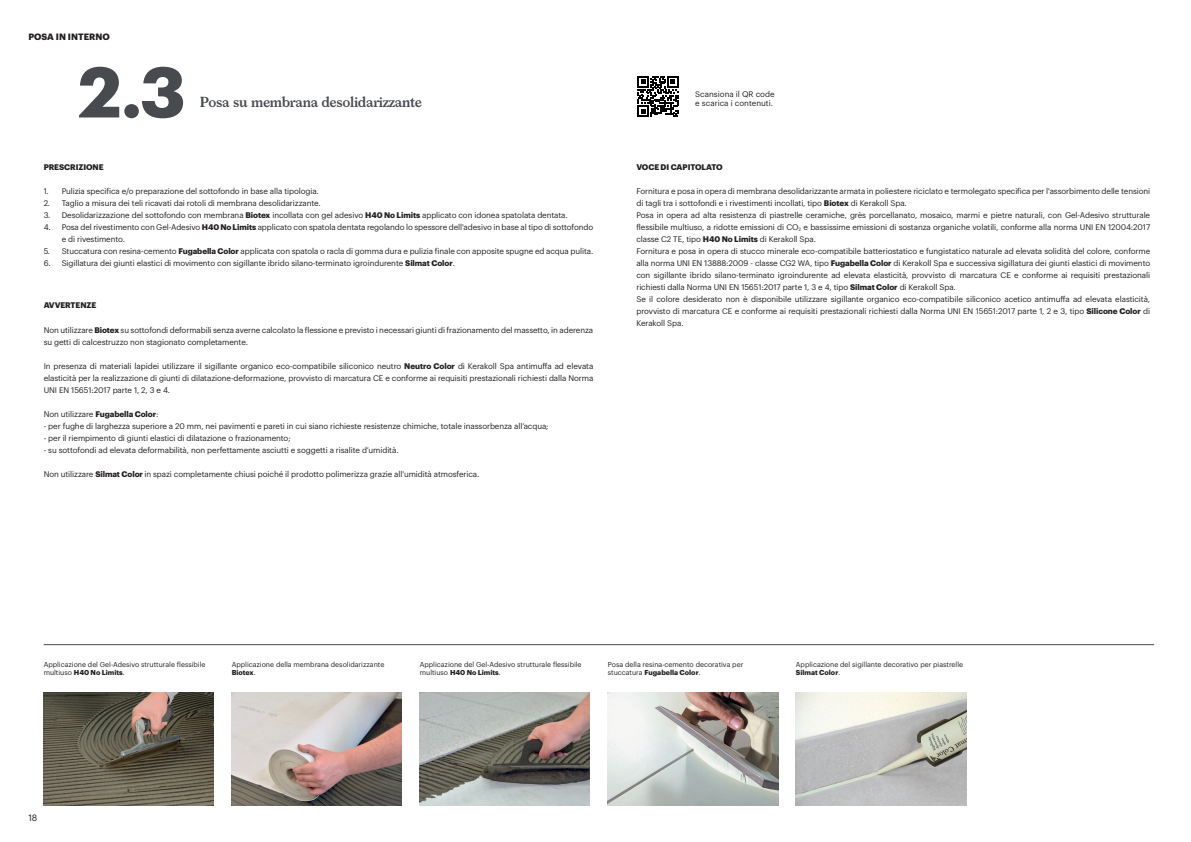
<style>
.page{position:relative;width:1191px;height:842px;background:#fff}
.page>*{position:absolute;margin:0;border:0;box-sizing:border-box;transform-origin:0 0}
.t1{font:700 70px "Graphik";color:#474a4e}
.t2{font:600 14px "Larish Neue";letter-spacing:-.03em;color:#474a4e}
.t3{font:700 9px "Graphik";letter-spacing:.005em;color:#231f20}
.t4{font:9px "Graphik";color:#231f20}
.t5{font:8px/12px "Graphik";letter-spacing:-.01em;color:#231f20}
.t6{font:700 8px "Graphik";letter-spacing:-.01em;color:#231f20}
.t7{font:7px/8.4px "Graphik";color:#231f20}
.s1{font-weight:700}
</style>
<div class="page">
<hr style="left:44px;top:644px;width:1110px;height:1px;background:#474a4e">
<img style="left:796px;top:693px;width:170px;height:113px">
<img style="left:608px;top:693px;width:170px;height:113px">
<img style="left:420px;top:693px;width:170px;height:113px">
<img style="left:232px;top:693px;width:170px;height:113px">
<img style="left:44px;top:693px;width:170px;height:113px">
<svg style="left:678px;top:76px;width:1px;height:38px"></svg>
<svg style="left:637px;top:76px;width:41px;height:41px"></svg>
<p class="t3" style="left:28px;top:30px;width:83px">POSA IN INTERNO</p>
<h1 class="t1" style="left:78px;top:38px;width:109px">2.3</h1>
<h2 class="t2" style="left:200px;top:91px;width:224px">Posa su membrana desolidarizzante</h2>
<p class="t5" style="left:695px;top:89px;width:81px;line-height:9px">Scansiona il QR code e scarica i contenuti.</p>
<p class="t6" style="left:44px;top:161px;width:61px">PRESCRIZIONE</p>
<p class="t6" style="left:636px;top:161px;width:88px">VOCE DI CAPITOLATO</p>
<p class="t5" style="left:44px;top:184px;width:277px">1. Pulizia specifica e/o preparazione del sottofondo in base alla tipologia.</p>
<p class="t5" style="left:44px;top:196px;width:279px">2. Taglio a misura dei teli ricavati dai rotoli di membrana desolidarizzante.</p>
<p class="t5" style="left:44px;top:208px;width:525px">3. Desolidarizzazione del sottofondo con membrana <span class="s1">Biotex</span> incollata con gel adesivo <span class="s1">H40 No Limits</span> applicato con idonea spatolata dentata.</p>
<p class="t5" style="left:62px;top:220px;width:533px;text-indent:-18px">4. Posa del rivestimento con Gel-Adesivo <span class="s1">H40 No Limits</span> applicato con spatola dentata regolando lo spessore dell'adesivo in base al tipo di sottofondo e di rivestimento.</p>
<p class="t5" style="left:44px;top:244px;width:551px">5. Stuccatura con resina-cemento <span class="s1">Fugabella Color</span> applicata con spatola o racla di gomma dura e pulizia finale con apposite spugne ed acqua pulita.</p>
<p class="t5" style="left:44px;top:256px;width:413px">6. Sigillatura dei giunti elastici di movimento con sigillante ibrido silano-terminato igroindurente <span class="s1">Silmat Color</span>.</p>
<p class="t6" style="left:44px;top:299px;width:54px">AVVERTENZE</p>
<p class="t5" style="left:44px;top:323px;width:551px">Non utilizzare <span class="s1">Biotex</span> su sottofondi deformabili senza averne calcolato la flessione e previsto i necessari giunti di frazionamento del massetto, in aderenza su getti di calcestruzzo non stagionato completamente.</p>
<p class="t5" style="left:44px;top:359px;width:551px;text-align:justify">In presenza di materiali lapidei utilizzare il sigillante organico eco-compatibile siliconico neutro <span class="s1">Neutro Color</span> di Kerakoll Spa antimuffa ad elevata elasticità per la realizzazione di giunti di dilatazione-deformazione, provvisto di marcatura CE e conforme ai requisiti prestazionali richiesti dalla Norma UNI EN 15651:2017 parte 1, 2, 3 e 4.</p>
<p class="t5" style="left:44px;top:407px;width:116px">Non utilizzare <span class="s1">Fugabella Color</span>:</p>
<p class="t5" style="left:44px;top:419px;width:506px">- per fughe di larghezza superiore a 20 mm, nei pavimenti e pareti in cui siano richieste resistenze chimiche, totale inassorbenza all’acqua;</p>
<p class="t5" style="left:44px;top:431px;width:248px">- per il riempimento di giunti elastici di dilatazione o frazionamento;</p>
<p class="t5" style="left:44px;top:443px;width:356px">- su sottofondi ad elevata deformabilità, non perfettamente asciutti e soggetti a risalite d’umidità.</p>
<p class="t5" style="left:44px;top:467px;width:437px">Non utilizzare <span class="s1">Silmat Color</span> in spazi completamente chiusi poiché il prodotto polimerizza grazie all'umidità atmosferica.</p>
<p class="t5" style="left:636px;top:184px;width:515px">Fornitura e posa in opera di membrana desolidarizzante armata in poliestere riciclato e termolegato specifica per l'assorbimento delle tensioni di tagli tra i sottofondi e i rivestimenti incollati, tipo <span class="s1">Biotex</span> di Kerakoll Spa.<br>Posa in opera ad alta resistenza di piastrelle ceramiche, grès porcellanato, mosaico, marmi e pietre naturali, con Gel-Adesivo strutturale flessibile multiuso, a ridotte emissioni di CO<sub>2</sub> e bassissime emissioni di sostanza organiche volatili, conforme alla norma UNI EN 12004:2017 classe C2 TE, tipo <span class="s1">H40 No Limits</span> di Kerakoll Spa.<br>Fornitura e posa in opera di stucco minerale eco-compatibile batteriostatico e fungistatico naturale ad elevata solidità del colore, conforme alla norma UNI EN 13888:2009 - classe CG2 WA, tipo <span class="s1">Fugabella Color</span> di Kerakoll Spa e successiva sigillatura dei giunti elastici di movimento con sigillante ibrido silano-terminato igroindurente ad elevata elasticità, provvisto di marcatura CE e conforme ai requisiti prestazionali richiesti dalla Norma UNI EN 15651:2017 parte 1, 3 e 4, tipo <span class="s1">Silmat Color</span> di Kerakoll Spa.<br>Se il colore desiderato non è disponibile utilizzare sigillante organico eco-compatibile siliconico acetico antimuffa ad elevata elasticità, provvisto di marcatura CE e conforme ai requisiti prestazionali richiesti dalla Norma UNI EN 15651:2017 parte 1, 2 e 3, tipo <span class="s1">Silicone Color</span> di Kerakoll Spa.</p>
<p class="t7" style="left:44px;top:660px;width:163px">Applicazione del Gel-Adesivo strutturale flessibile multiuso <span class="s1">H40 No Limits</span>.</p>
<p class="t7" style="left:420px;top:660px;width:163px">Applicazione del Gel-Adesivo strutturale flessibile multiuso <span class="s1">H40 No Limits</span>.</p>
<p class="t7" style="left:608px;top:660px;width:137px">Posa della resina-cemento decorativa per stuccatura <span class="s1">Fugabella Color</span>.</p>
<p class="t7" style="left:796px;top:660px;width:169px">Applicazione del sigillante decorativo per piastrelle<br><span class="s1">Silmat Color</span>.</p>
<p class="t7" style="left:232px;top:660px;width:154px">Applicazione della membrana desolidarizzante<br><span class="s1">Biotex</span>.</p>
<p class="t4" style="left:28px;top:811px;width:11px">18</p>
</div>
